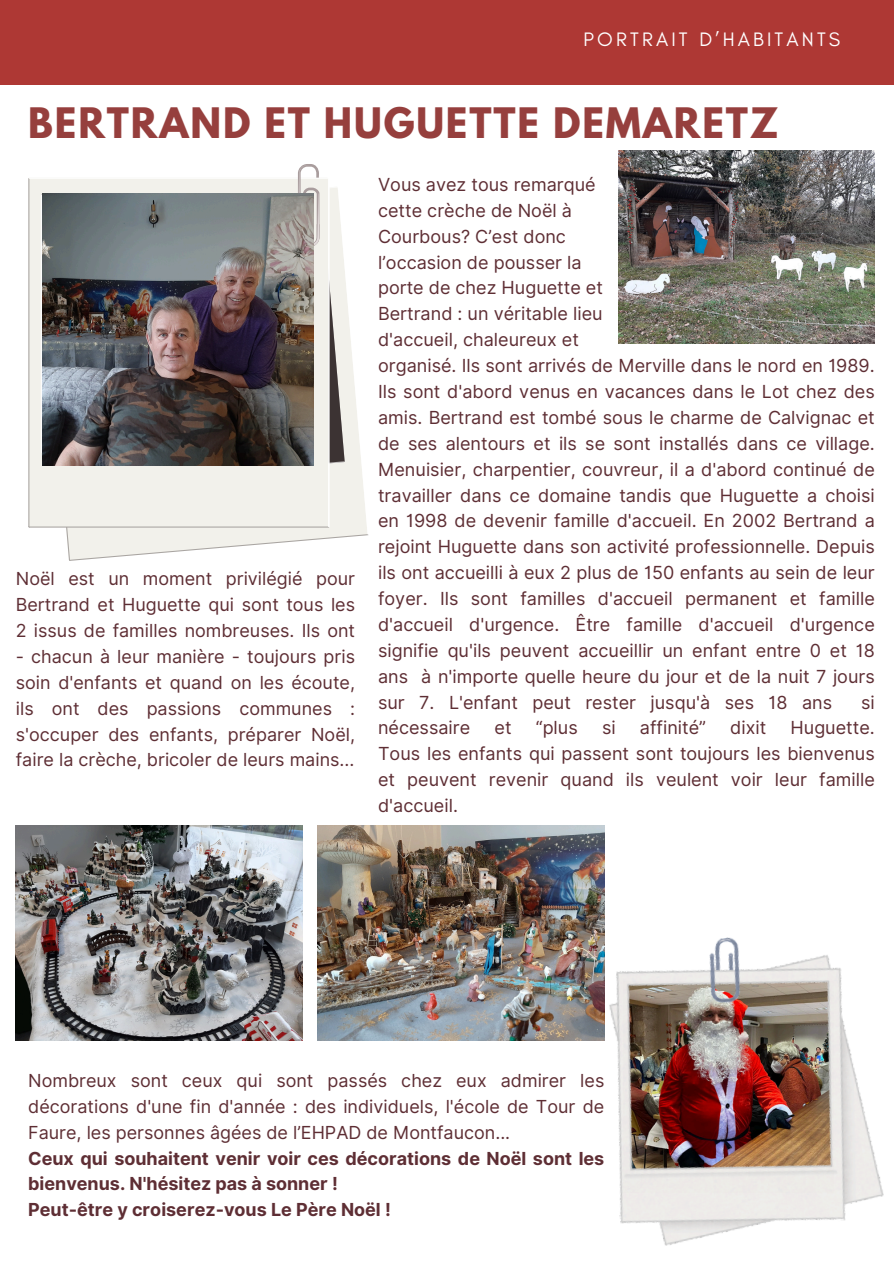
<style>
.page{position:relative;width:894px;height:1264px;background:#fff}
.page>*{position:absolute;margin:0;border:0;box-sizing:border-box;transform-origin:0 0}
.t1{font:700 37.2px "League Spartan";letter-spacing:.05em;color:#963f3d}
.t2{font:19.8px "Glacial Indifference";letter-spacing:.16em;color:#fff}
.t3{font:18px/25.8px "Inter";color:#5e2e34;text-align:justify}
.t4{font:700 18px/25.8px "Inter";color:#5e2e34}
</style>
<div class="page">
<div style="left:0;top:0;width:893px;height:85px;background:#ae3834"></div>
<svg style="left:28px;top:164px;width:341px;height:397px"></svg>
<img style="left:43px;top:193px;width:270px;height:272px">
<img style="left:580px;top:920px;width:304px;height:326px">
<img style="left:618px;top:151px;width:256px;height:192px">
<img style="left:16px;top:825px;width:287px;height:215px">
<img style="left:317px;top:825px;width:287px;height:215px">
<p class="t2" style="left:583px;top:28px;width:258px">PORTRAIT D’HABITANTS</p>
<p class="t1" style="left:28px;top:105px;width:751px">BERTRAND ET HUGUETTE DEMARETZ</p>
<p class="t3" style="left:16px;top:565px;width:340px">Noël est un moment privilégié pour Bertrand et Huguette qui sont tous les 2 issus de familles nombreuses. Ils ont</p>
<p class="t3" style="left:16px;top:643px;width:340px">- chacun à leur manière - toujours pris soin d'enfants et quand on les écoute, ils ont des passions communes : s'occuper des enfants, préparer Noël, faire la crèche, bricoler de leurs mains...</p>
<p class="t3" style="left:378px;top:171px;width:219px">Vous avez tous remarqué</p>
<h2 class="t3" style="left:378px;top:197px;width:195px">cette crèche de Noël à</h2>
<h1 class="t3" style="left:378px;top:223px;width:189px">Courbous? C’est donc</h1>
<p class="t3" style="left:378px;top:249px;width:205px">l’occasion de pousser la</p>
<p class="t3" style="left:378px;top:275px;width:226px">porte de chez Huguette et</p>
<p class="t3" style="left:378px;top:301px;width:226px">Bertrand : un véritable lieu</p>
<p class="t3" style="left:378px;top:327px;width:202px">d'accueil, chaleureux et</p>
<p class="t3" style="left:378px;top:352px;width:498px">organisé. Ils sont arrivés de Merville dans le nord en 1989.<br>Ils sont d'abord venus en vacances dans le Lot chez des amis. Bertrand est tombé sous le charme de Calvignac et de ses alentours et ils se sont installés dans ce village.<br>Menuisier, charpentier, couvreur, il a d'abord continué de travailler dans ce domaine tandis que Huguette a choisi en 1998 de devenir famille d'accueil. En 2002 Bertrand a rejoint Huguette dans son activité professionnelle. Depuis ils ont accueilli à eux 2 plus de 150 enfants au sein de leur foyer. Ils sont familles d'accueil permanent et famille d'accueil d'urgence. Être famille d'accueil d'urgence signifie qu'ils peuvent accueillir un enfant entre 0 et 18 ans à n'importe quelle heure du jour et de la nuit 7 jours sur 7. L'enfant peut rester jusqu'à ses 18 ans</p>
<p class="t3" style="left:860px;top:689px;width:15px">si</p>
<p class="t3" style="left:378px;top:715px;width:94px">nécessaire</p>
<p class="t3" style="left:494px;top:715px;width:19px">et</p>
<p class="t3" style="left:535px;top:715px;width:43px">“plus</p>
<p class="t3" style="left:602px;top:715px;width:15px">si</p>
<p class="t3" style="left:639px;top:715px;width:68px">affinité”</p>
<p class="t3" style="left:730px;top:715px;width:37px">dixit</p>
<p class="t3" style="left:378px;top:715px;width:498px;text-indent:412px">Huguette.<br>Tous les enfants qui passent sont toujours les bienvenus et peuvent revenir quand ils veulent voir leur famille d'accueil.</p>
<p class="t3" style="left:28px;top:1067px;width:577px">Nombreux sont ceux qui sont passés chez eux admirer les décorations d'une fin d'année : des individuels, l'école de Tour de Faure, les personnes âgées de l’EHPAD de Montfaucon...</p>
<p class="t4" style="left:28px;top:1144px;width:577px">Ceux qui souhaitent venir voir ces décorations de Noël sont les bienvenus. N'hésitez pas à sonner !</p>
<p class="t4" style="left:28px;top:1196px;width:364px">Peut-être y croiserez-vous Le Père Noël !</p>
</div>
